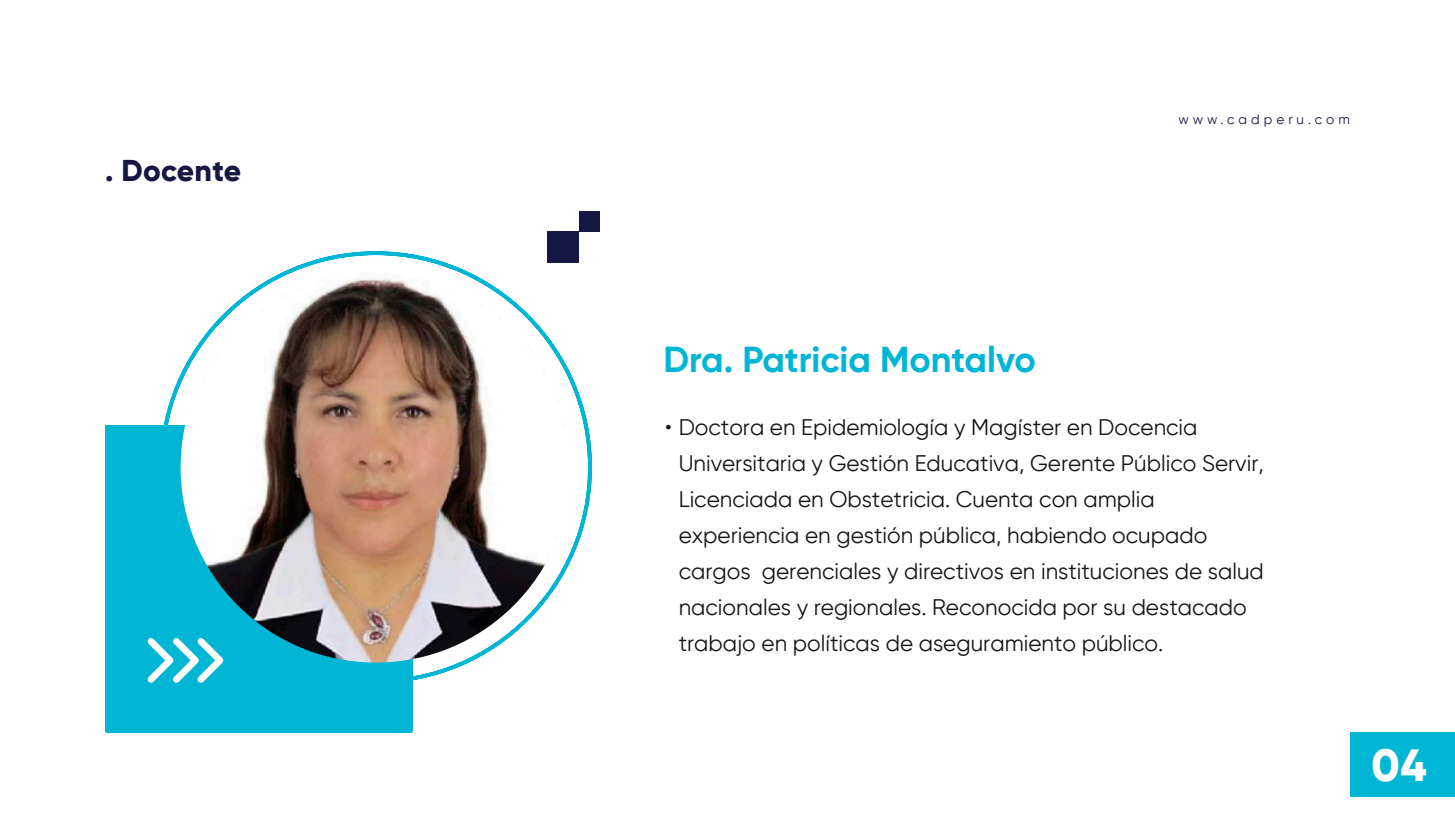
<style>
.page{position:relative;width:1455px;height:825px;background:#fff}
.page>*{position:absolute;margin:0;border:0;box-sizing:border-box;transform-origin:0 0}
.t1{font:800 45px "Gilroy";color:#fff}
.t2{font:700 36px "Gilroy";color:#00b6d4}
.t3{font:800 30px "Gilroy";letter-spacing:.01em;color:#171743}
.t4{font:22.5px/36px "Gilroy";color:#151515}
.t5{font:13.5px "Gilroy";letter-spacing:.3em;color:#171743}
</style>
<div class="page">
<svg style="left:164px;top:249px;width:428px;height:436px"></svg>
<div style="left:105px;top:425px;width:307px;height:307px;background:#00b6d4"></div>
<div style="left:548px;top:231px;width:31px;height:32px;background:#171743"></div>
<div style="left:579px;top:211px;width:20px;height:20px;background:#171743"></div>
<div style="left:1350px;top:732px;width:105px;height:65px;background:#00b6d4"></div>
<svg style="left:141px;top:632px;width:88px;height:57px"></svg>
<img style="left:181px;top:272px;width:390px;height:391px;border-radius:195px">
<h3 class="t3" style="left:105px;top:151px;width:138px">. Docente</h3>
<p class="t5" style="left:1178px;top:111px;width:173px">www.cadperu.com</p>
<h2 class="t2" style="left:663px;top:337px;width:374px">Dra. Patricia Montalvo</h2>
<p class="t4" style="left:679px;top:409px;width:587px;text-indent:-14px">• Doctora en Epidemiología y Magíster en Docencia Universitaria y Gestión Educativa, Gerente Público Servir, Licenciada en Obstetricia. Cuenta con amplia experiencia en gestión pública, habiendo ocupado cargos gerenciales y directivos en instituciones de salud nacionales y regionales. Reconocida por su destacado trabajo en políticas de aseguramiento público.</p>
<h1 class="t1" style="left:1372px;top:737px;width:56px">04</h1>
</div>
